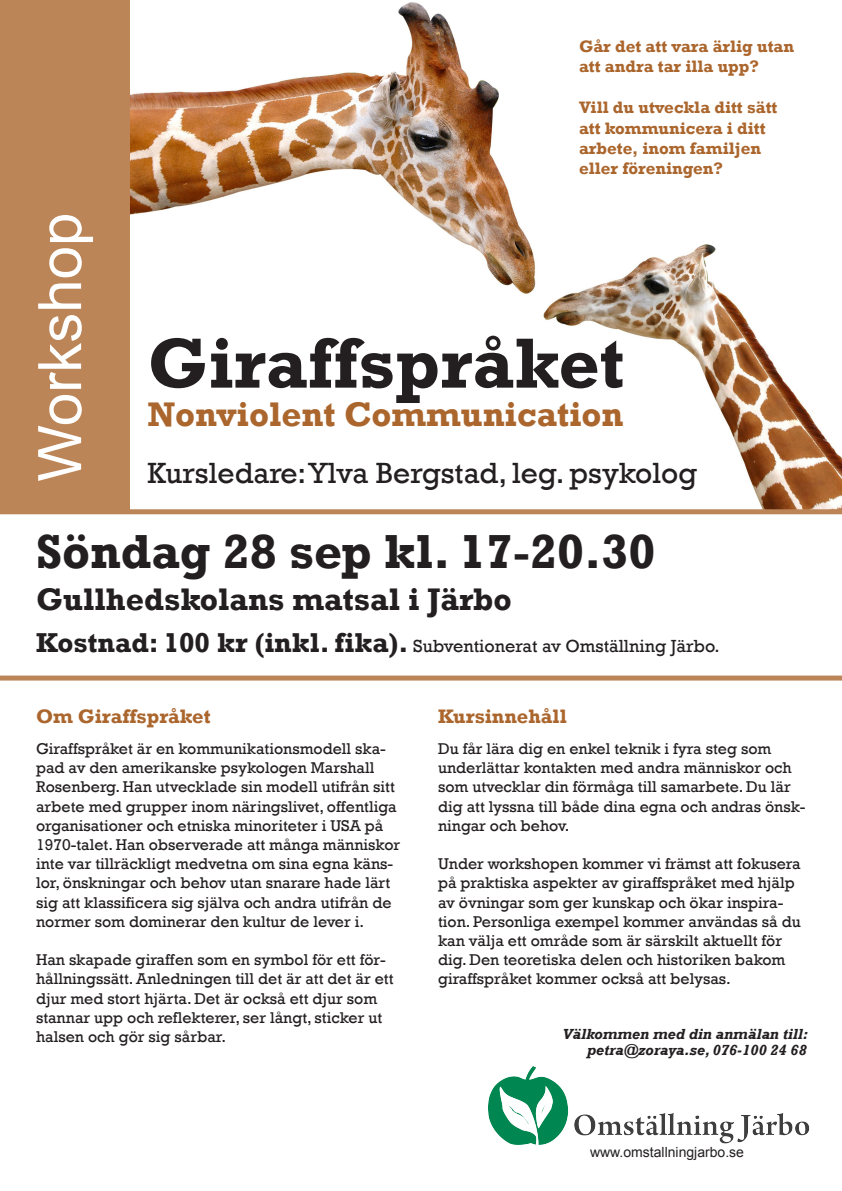
<style>
.page{position:relative;width:842px;height:1191px;background:#fff}
.page>*{position:absolute;margin:0;border:0;box-sizing:border-box;transform-origin:0 0}
.t1{font:700 72px "Rockwell";color:#231f20}
.t2{font:60px "Arial";color:#fff}
.t3{font:700 49px "Rockwell";color:#231f20}
.t4{font:700 35px "Rockwell";color:#ab662d}
.t5{font:700 32px "Rockwell";color:#231f20}
.t6{font:30px "Rockwell";color:#231f20}
.t7{font:700 20px "Rockwell";color:#ab662d}
.t8{font:18px "Rockwell";color:#231f20}
.t9{font:700 17px/20.4px "Rockwell";color:#ab662d}
.t10{font:16px/19.2px "Rockwell";color:#231f20}
.t11{font:italic 700 15px "Rockwell";color:#231f20}
.t12{font:14px "Arial";color:#231f20}
.s1{font-weight:700;font-size:28px}
</style>
<div class="page">
<img style="left:129px;top:0;width:713px;height:509px">
<div style="left:0;top:0;width:129px;height:587px;background:#bc8557"></div>
<svg style="left:0;top:509px;width:842px;height:171px"></svg>
<img style="left:488px;top:1066px;width:322px;height:79px">
<p class="t2" style="left:21px;top:482px;width:270px;rotate:-90deg">Workshop</p>
<p class="t9" style="left:579px;top:36px;width:217px">Går det att vara ärlig utan att andra tar illa upp?</p>
<p class="t9" style="left:579px;top:97px;width:200px">Vill du utveckla ditt sätt att kommunicera i ditt</p>
<p class="t9" style="left:579px;top:138px;width:184px">arbete, inom familjen</p>
<p class="t9" style="left:579px;top:159px;width:146px">eller föreningen?</p>
<p class="t1" style="left:147px;top:320px;width:478px">Giraffspråket</p>
<p class="t4" style="left:147px;top:393px;width:478px">Nonviolent Communication</p>
<p class="t6" style="left:147px;top:455px;width:551px">Kursledare: Ylva Bergstad, leg. psykolog</p>
<p class="t3" style="left:36px;top:521px;width:621px">Söndag 28 sep kl. 17-20.30</p>
<p class="t5" style="left:36px;top:580px;width:477px">Gullhedskolans matsal i Järbo</p>
<p class="t8" style="left:36px;top:635px;width:685px"><span class="s1">Kostnad: 100 kr (inkl. fika).</span> Subventionerat av Omställning Järbo.</p>
<p class="t7" style="left:36px;top:704px;width:176px">Om Giraffspråket</p>
<p class="t10" style="left:36px;top:739px;width:366px">Giraffspråket är en kommunikationsmodell ska&shy;pad av den amerikanske psykologen Marshall Rosenberg. Han utvecklade sin modell utifrån sitt arbete med grupper inom näringslivet, offentliga organisationer och etniska minoriteter i USA på 1970-talet. Han observerade att många människor inte var tillräckligt medvetna om sina egna käns&shy;lor, önskningar och behov utan snarare hade lärt sig att klassificera sig själva och andra utifrån de normer som dominerar den kultur de lever i.</p>
<p class="t10" style="left:36px;top:950px;width:359px">Han skapade giraffen som en symbol för ett för&shy;hållningssätt. Anledningen till det är att det är ett djur med stort hjärta. Det är också ett djur som stannar upp och reflekterer, ser långt, sticker ut halsen och gör sig sårbar.</p>
<p class="t7" style="left:438px;top:704px;width:130px">Kursinnehåll</p>
<p class="t10" style="left:438px;top:739px;width:369px">Du får lära dig en enkel teknik i fyra steg som underlättar kontakten med andra människor och som utvecklar din förmåga till samarbete. Du lär dig att lyssna till både dina egna och andras önsk&shy;ningar och behov.</p>
<p class="t10" style="left:438px;top:854px;width:364px">Under workshopen kommer vi främst att fokusera på praktiska aspekter av giraffspråket med hjälp av övningar som ger kunskap och ökar inspira&shy;tion. Personliga exempel kommer användas så du kan välja ett område som är särskilt aktuellt för dig. Den teoretiska delen och historiken bakom giraffspråket kommer också att belysas.</p>
<p class="t11" style="left:563px;top:1025px;width:246px">Välkommen med din anmälan till:</p>
<p class="t11" style="left:587px;top:1041px;width:221px">petra@zoraya.se, 076-100 24 68</p>
<p class="t12" style="left:590px;top:1143px;width:156px">www.omstallningjarbo.se</p>
</div>
